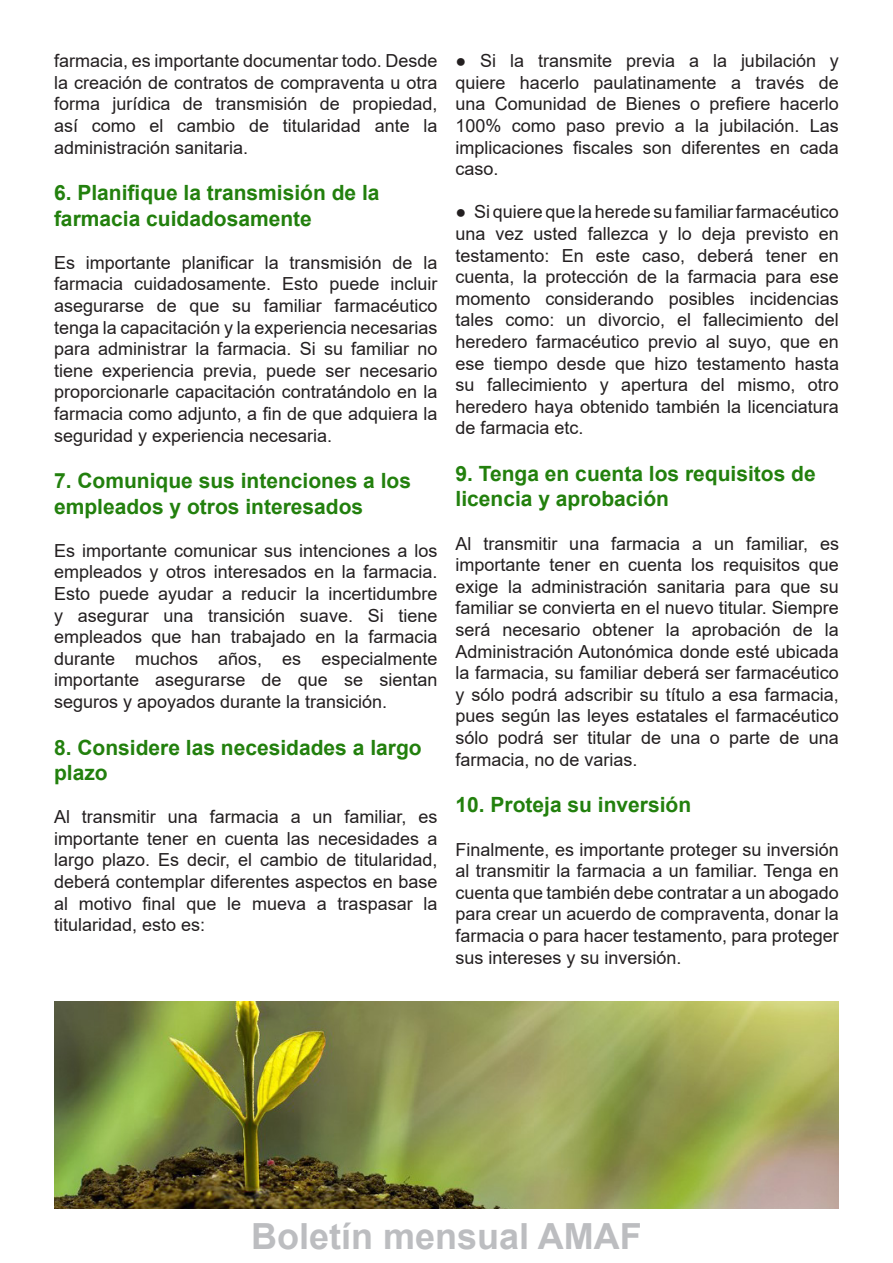
<style>
.page{position:relative;width:893px;height:1263px;background:#fff}
.page>*{position:absolute;margin:0;border:0;box-sizing:border-box;transform-origin:0 0}
.t1{font:700 36px "Arial";color:#bcbdc0}
.t2{font:700 21px/25.2px "Arial";color:#22800d}
.t3{font:18px/21.6px "Arial";color:#231f20;text-align:justify}
</style>
<div class="page">
<img style="left:54px;top:1001px;width:785px;height:208px">
<p class="t3" style="left:54px;top:50px;width:385px">farmacia, es importante documentar todo. Desde la creación de contratos de compraventa u otra forma jurídica de transmisión de propiedad, así como el cambio de titularidad ante la administración sanitaria.</p>
<p class="t2" style="left:54px;top:181px;width:327px">6. Planifique la transmisión de la farmacia cuidadosamente</p>
<p class="t3" style="left:54px;top:251px;width:385px">Es importante planificar la transmisión de la farmacia cuidadosamente. Esto puede incluir asegurarse de que su familiar farmacéutico tenga la capacitación y la experiencia necesarias para administrar la farmacia. Si su familiar no tiene experiencia previa, puede ser necesario proporcionarle capacitación contratándolo en la farmacia como adjunto, a fin de que adquiera la seguridad y experiencia necesaria.</p>
<p class="t2" style="left:54px;top:469px;width:359px">7. Comunique sus intenciones a los empleados y otros interesados</p>
<p class="t3" style="left:54px;top:539px;width:385px">Es importante comunicar sus intenciones a los empleados y otros interesados en la farmacia.<br>Esto puede ayudar a reducir la incertidumbre y asegurar una transición suave. Si tiene empleados que han trabajado en la farmacia durante muchos años, es especialmente importante asegurarse de que se sientan seguros y apoyados durante la transición.</p>
<p class="t2" style="left:54px;top:735px;width:369px">8. Considere las necesidades a largo plazo</p>
<p class="t3" style="left:54px;top:806px;width:385px">Al transmitir una farmacia a un familiar, es importante tener en cuenta las necesidades a largo plazo. Es decir, el cambio de titularidad, deberá contemplar diferentes aspectos en base al motivo final que le mueva a traspasar la titularidad, esto es:</p>
<p class="t3" style="left:455px;top:50px;width:385px">● Si la transmite previa a la jubilación y quiere hacerlo paulatinamente a través de una Comunidad de Bienes o prefiere hacerlo 100% como paso previo a la jubilación. Las implicaciones fiscales son diferentes en cada caso.</p>
<p class="t3" style="left:455px;top:201px;width:385px">● Si quiere que la herede su familiar farmacéutico una vez usted fallezca y lo deja previsto en testamento: En este caso, deberá tener en cuenta, la protección de la farmacia para ese momento considerando posibles incidencias tales como: un divorcio, el fallecimiento del heredero farmacéutico previo al suyo, que en ese tiempo desde que hizo testamento hasta su fallecimiento y apertura del mismo, otro heredero haya obtenido también la licenciatura de farmacia etc.</p>
<p class="t2" style="left:455px;top:461px;width:362px">9. Tenga en cuenta los requisitos de licencia y aprobación</p>
<p class="t3" style="left:455px;top:532px;width:385px">Al transmitir una farmacia a un familiar, es importante tener en cuenta los requisitos que exige la administración sanitaria para que su familiar se convierta en el nuevo titular. Siempre será necesario obtener la aprobación de la Administración Autonómica donde esté ubicada la farmacia, su familiar deberá ser farmacéutico y sólo podrá adscribir su título a esa farmacia, pues según las leyes estatales el farmacéutico sólo podrá ser titular de una o parte de una farmacia, no de varias.</p>
<p class="t2" style="left:455px;top:793px;width:237px">10. Proteja su inversión</p>
<p class="t3" style="left:455px;top:838px;width:385px">Finalmente, es importante proteger su inversión al transmitir la farmacia a un familiar. Tenga en cuenta que también debe contratar a un abogado para crear un acuerdo de compraventa, donar la farmacia o para hacer testamento, para proteger sus intereses y su inversión.</p>
<h1 class="t1" style="left:251px;top:1211px;width:392px">Boletín mensual AMAF</h1>
</div>
